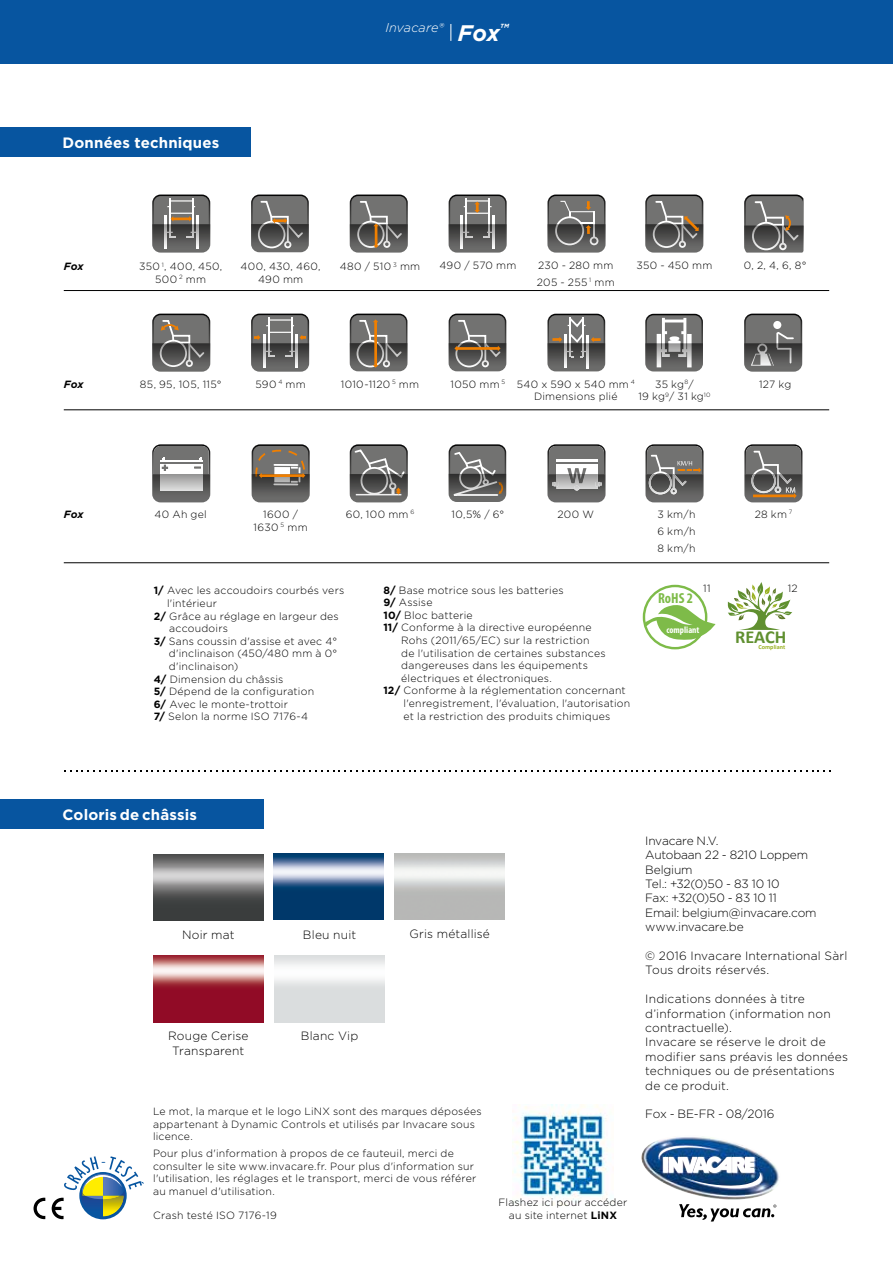
<style>
.page{position:relative;width:893px;height:1263px;background:#fff}
.page>*{position:absolute;margin:0;border:0;box-sizing:border-box;transform-origin:0 0}
.t1{font:700 18.3px "Calibri";letter-spacing:-.005em;color:#609030}
.t2{font:700 15px "Gotham";letter-spacing:.01em;color:#fff}
.t3{font:700 condensed 14.55px "Myriad Pro";color:#7ebb49}
.t4{font:13.5px "Myriad";color:#0755a0}
.t5{font:italic 300 12.75px "Gotham";letter-spacing:.01em;color:#fff}
.t6{font:300 12px/14.4px "Gotham";letter-spacing:.01em;color:#000}
.t7{font:300 12px/14.4px "Gotham";letter-spacing:-.01em;color:#000}
.t8{font:300 12px "Gotham";letter-spacing:-.015em;color:#000}
.t9{font:300 10.5px/12.6px "Gotham";letter-spacing:.02em;color:#000;text-align:center}
.t10{font:italic 700 10.5px "Gotham";letter-spacing:-.01em;color:#000}
.t11{font:700 condensed 9.3px "Myriad Pro";color:#fff}
.t12{font:700 6.15px "Calibri";color:#99b121}
.s1{font-weight:700;font-size:22.5px}
.s2{font-weight:700;font-size:13.05px}
.s3{font-weight:700}
</style>
<div class="page">
<div style="left:0;top:128px;width:250px;height:29px;background:#0755a0"></div>
<div style="left:0;top:799px;width:264px;height:30px;background:#0755a0"></div>
<svg style="left:64px;top:771px;width:767px;height:1px"></svg>
<img style="left:153px;top:854px;width:110px;height:66px">
<img style="left:641px;top:1137px;width:138px;height:63px">
<img style="left:658px;top:1143px;width:104px;height:48px">
<svg style="left:679px;top:1204px;width:97px;height:17px"></svg>
<svg style="left:34px;top:1198px;width:11px;height:21px"></svg>
<hr style="left:64px;top:290px;width:765px;height:1px;background:#000">
<svg style="left:152px;top:195px;width:58px;height:58px;background:#767471"></svg>
<svg style="left:251px;top:195px;width:58px;height:57px;background:#706e6c"></svg>
<svg style="left:350px;top:195px;width:58px;height:58px;background:#72706d"></svg>
<svg style="left:449px;top:195px;width:58px;height:58px;background:#757472"></svg>
<svg style="left:547px;top:195px;width:58px;height:58px;background:#72706d"></svg>
<svg style="left:645px;top:195px;width:58px;height:58px;background:#72706e"></svg>
<svg style="left:744px;top:195px;width:59px;height:58px;background:#716f6d"></svg>
<svg style="left:152px;top:314px;width:58px;height:58px;background:#716f6d"></svg>
<svg style="left:251px;top:314px;width:58px;height:58px;background:#747371"></svg>
<svg style="left:350px;top:314px;width:57px;height:57px;background:#736e68"></svg>
<svg style="left:449px;top:314px;width:57px;height:57px;background:#746f6a"></svg>
<svg style="left:547px;top:314px;width:58px;height:57px;background:#757371"></svg>
<svg style="left:645px;top:314px;width:58px;height:57px;background:#818180"></svg>
<svg style="left:744px;top:314px;width:58px;height:58px;background:#6f6f6e"></svg>
<svg style="left:152px;top:444px;width:58px;height:30px"></svg>
<hr style="left:159px;top:462px;width:45px;height:2px;background:#727271">
<img style="left:152px;top:474px;width:58px;height:28px">
<svg style="left:160px;top:474px;width:43px;height:16px"></svg>
<svg style="left:252px;top:444px;width:58px;height:58px;background:#797169"></svg>
<svg style="left:350px;top:444px;width:58px;height:58px;background:#737271"></svg>
<svg style="left:448px;top:444px;width:58px;height:58px;background:#757473"></svg>
<img style="left:547px;top:491px;width:58px;height:11px">
<svg style="left:547px;top:444px;width:58px;height:47px"></svg>
<img style="left:745px;top:498px;width:57px;height:4px">
<svg style="left:744px;top:444px;width:58px;height:54px;background:#77736d"></svg>
<img style="left:645px;top:494px;width:58px;height:8px">
<svg style="left:645px;top:444px;width:58px;height:50px;background:#73726f"></svg>
<hr style="left:64px;top:409px;width:765px;height:1px;background:#000">
<hr style="left:64px;top:562px;width:765px;height:1px;background:#000">
<div style="left:0;top:0;width:893px;height:64px;background:#0755a0"></div>
<img style="left:274px;top:853px;width:110px;height:67px">
<svg style="left:451px;top:24px;width:1px;height:17px"></svg>
<svg style="left:728px;top:582px;width:64px;height:48px"></svg>
<div style="left:643px;top:585px;width:64px;height:64px;border:2px solid #7ebb49;border-radius:50%"></div>
<svg style="left:644px;top:603px;width:71px;height:37px"></svg>
<img style="left:153px;top:956px;width:110px;height:66px">
<img style="left:512px;top:1104px;width:96px;height:101px">
<svg style="left:52px;top:1156px;width:92px;height:63px"></svg>
<h2 class="t2" style="left:63px;top:133px;width:158px">Données techniques</h2>
<p class="t5" style="left:385px;top:19px;width:125px">Invacare® <span class="s1">Fox</span><span class="s2">™</span></p>
<p class="t10" style="left:64px;top:259px;width:21px">Fox</p>
<p class="t9" style="left:139px;top:260px;width:84px">350 <sup>1</sup>, 400, 450,<br>500 <sup>2</sup> mm</p>
<p class="t9" style="left:241px;top:260px;width:82px">400, 430, 460,<br>490 mm</p>
<p class="t9" style="left:340px;top:260px;width:82px">480 / 510 <sup>3</sup> mm</p>
<p class="t9" style="left:440px;top:259px;width:78px">490 / 570 mm</p>
<p class="t9" style="left:537px;top:257px;width:79px;line-height:16.8px;text-align:left">230 - 280 mm<br>205 - 255 <sup>1</sup> mm</p>
<p class="t9" style="left:636px;top:259px;width:78px">350 - 450 mm</p>
<p class="t9" style="left:744px;top:259px;width:64px">0, 2, 4, 6, 8°</p>
<p class="t10" style="left:64px;top:377px;width:21px">Fox</p>
<p class="t9" style="left:140px;top:377px;width:83px">85, 95, 105, 115°</p>
<p class="t9" style="left:255px;top:377px;width:52px">590 <sup>4</sup> mm</p>
<p class="t9" style="left:341px;top:377px;width:80px">1010-1120 <sup>5</sup> mm</p>
<p class="t9" style="left:451px;top:377px;width:56px">1050 mm <sup>5</sup></p>
<p class="t9" style="left:638px;top:377px;width:73px">35 kg<sup>8</sup>/<br>19 kg<sup>9</sup>/ 31 kg<sup>10</sup></p>
<p class="t9" style="left:517px;top:377px;width:120px">540 x 590 x 540 mm <sup>4<br></sup>Dimensions plié</p>
<p class="t9" style="left:759px;top:377px;width:34px">127 kg</p>
<p class="t10" style="left:64px;top:507px;width:21px">Fox</p>
<p class="t9" style="left:155px;top:508px;width:54px">40 Ah gel</p>
<p class="t9" style="left:254px;top:508px;width:56px">1600 /<br>1630 <sup>5</sup> mm</p>
<p class="t9" style="left:346px;top:508px;width:70px">60, 100 mm <sup>6</sup></p>
<p class="t9" style="left:452px;top:508px;width:54px">10,5% / 6°</p>
<p class="t9" style="left:557px;top:508px;width:38px">200 W</p>
<p class="t9" style="left:657px;top:505px;width:40px;line-height:16.8px;text-align:justify">3 km/h 6 km/h 8 km/h</p>
<p class="t9" style="left:755px;top:508px;width:39px">28 km <sup>7</sup></p>
<p class="t9" style="left:154px;top:584px;width:192px"><span class="s3">1/</span> Avec les accoudoirs courbés vers</p>
<p class="t9" style="left:167px;top:597px;width:51px">l'intérieur</p>
<p class="t9" style="left:154px;top:609px;width:187px"><span class="s3">2/</span> Grâce au réglage en largeur des</p>
<p class="t9" style="left:169px;top:622px;width:60px">accoudoirs</p>
<p class="t9" style="left:154px;top:634px;width:185px"><span class="s3">3/</span> Sans coussin d'assise et avec 4°</p>
<p class="t9" style="left:169px;top:647px;width:170px">d'inclinaison (450/480 mm à 0°</p>
<p class="t9" style="left:169px;top:660px;width:71px">d'inclinaison)</p>
<p class="t9" style="left:154px;top:672px;width:131px"><span class="s3">4/</span> Dimension du châssis</p>
<p class="t9" style="left:154px;top:685px;width:162px"><span class="s3">5/</span> Dépend de la configuration</p>
<p class="t9" style="left:154px;top:697px;width:136px"><span class="s3">6/</span> Avec le monte-trottoir</p>
<p class="t9" style="left:154px;top:710px;width:156px"><span class="s3">7/</span> Selon la norme ISO 7176-4</p>
<p class="t9" style="left:383px;top:583px;width:182px"><span class="s3">8/</span> Base motrice sous les batteries</p>
<p class="t9" style="left:703px;top:581px;width:9px">11</p>
<p class="t9" style="left:383px;top:596px;width:51px"><span class="s3">9/</span> Assise</p>
<p class="t9" style="left:383px;top:608px;width:91px"><span class="s3">10/</span> Bloc batterie</p>
<p class="t9" style="left:383px;top:621px;width:210px"><span class="s3">11/</span> Conforme à la directive européenne</p>
<p class="t9" style="left:401px;top:634px;width:190px">Rohs (2011/65/EC) sur la restriction</p>
<p class="t9" style="left:401px;top:646px;width:206px">de l'utilisation de certaines substances</p>
<p class="t9" style="left:401px;top:659px;width:188px">dangereuses dans les équipements</p>
<p class="t9" style="left:401px;top:671px;width:152px">électriques et électroniques.</p>
<p class="t9" style="left:383px;top:684px;width:244px"><span class="s3">12/</span> Conforme à la réglementation concernant</p>
<p class="t9" style="left:404px;top:697px;width:228px">l'enregistrement, l'évaluation, l'autorisation</p>
<p class="t9" style="left:404px;top:709px;width:208px">et la restriction des produits chimiques</p>
<h3 class="t3" style="left:658px;top:589px;width:36px">RoHS 2</h3>
<p class="t11" style="left:666px;top:624px;width:34px">compliant</p>
<p class="t9" style="left:788px;top:581px;width:11px">12</p>
<h1 class="t1" style="left:735px;top:625px;width:53px">REACH</h1>
<p class="t12" style="left:759px;top:643px;width:28px">Compliant</p>
<h2 class="t2" style="left:63px;top:804px;width:136px">Coloris de châssis</h2>
<p class="t4" style="left:102px;top:1155px;width:6px">-</p>
<p class="t6" style="left:182px;top:927px;width:54px">Noir mat</p>
<p class="t6" style="left:303px;top:927px;width:55px">Bleu nuit</p>
<p class="t6" style="left:409px;top:926px;width:82px">Gris métallisé</p>
<p class="t6" style="left:168px;top:1029px;width:82px;text-align:center">Rouge Cerise<br>Transparent</p>
<p class="t6" style="left:301px;top:1029px;width:59px">Blanc Vip</p>
<p class="t9" style="left:153px;top:1105px;width:330px;text-align:left">Le mot, la marque et le logo LiNX sont des marques déposées appartenant à Dynamic Controls et utilisés par Invacare sous licence.</p>
<p class="t9" style="left:153px;top:1147px;width:325px;text-align:left">Pour plus d'information à propos de ce fauteuil, merci de consulter le site www.invacare.fr. Pour plus d'information sur l'utilisation, les réglages et le transport, merci de vous référer au manuel d'utilisation.</p>
<p class="t9" style="left:153px;top:1208px;width:125px">Crash testé ISO 7176-19</p>
<p class="t9" style="left:499px;top:1196px;width:130px">Flashez ici pour accéder au site internet <span class="s3">LiNX</span></p>
<p class="t7" style="left:645px;top:833px;width:173px">Invacare N.V.<br>Autobaan 22 - 8210 Loppem<br>Belgium<br>Tel.: +32(0)50 - 83 10 10<br>Fax: +32(0)50 - 83 10 11<br>Email: belgium@invacare.com www.invacare.be</p>
<p class="t6" style="left:645px;top:948px;width:204px">© 2016 Invacare International Sàrl<br>Tous droits réservés.</p>
<p class="t6" style="left:645px;top:991px;width:204px">Indications données à titre d’information (information non contractuelle).<br>Invacare se réserve le droit de modifier sans préavis les données techniques ou de présentations de ce produit.</p>
<p class="t8" style="left:645px;top:1106px;width:131px">Fox - BE-FR - 08/2016</p>
</div>
